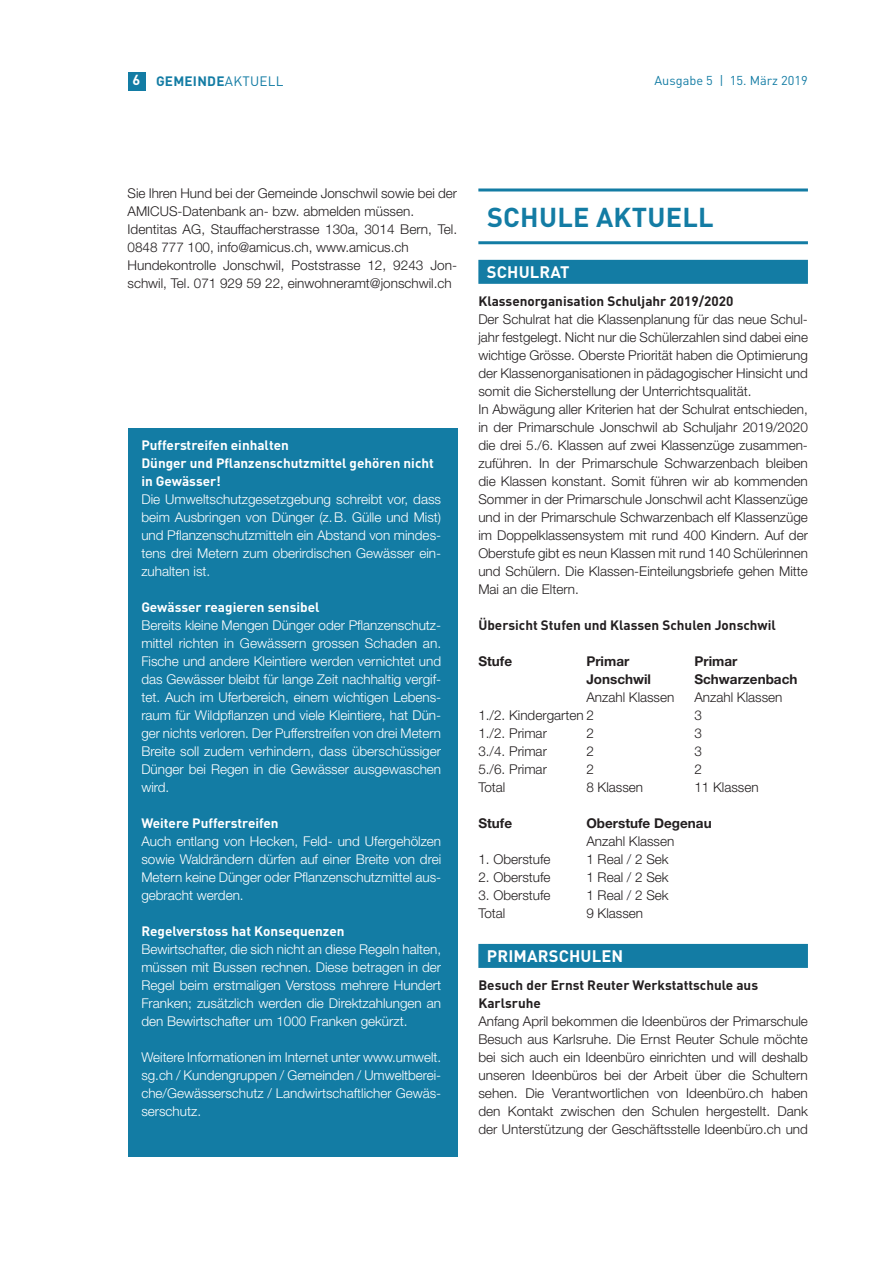
<style>
.page{position:relative;width:893px;height:1263px;background:#fff}
.page>*{position:absolute;margin:0;border:0;box-sizing:border-box;transform-origin:0 0}
.t1{font:700 27px "DIN Pro";letter-spacing:.01em;color:#137ca4}
.t2{font:700 16.5px "DIN Pro";letter-spacing:.01em;color:#fff}
.t3{font:300 13.5px/18px "Helvetica Neue LT Std";color:#231f20}
.t4{font:300 13.5px/18px "Helvetica Neue LT Std";color:#fff;text-align:justify}
.t5{font:700 13.5px/18px "DIN Pro";color:#fff}
.t6{font:700 13.5px/18px "DIN Pro";color:#231f20}
.t7{font:700 13.5px "Helvetica Neue LT Std";color:#231f20}
.t8{font:700 13.5px "DIN Pro";letter-spacing:.02em;color:#137ca4}
.t9{font:12.75px "DIN Pro";color:#137ca4}
.s1{font-size:14.4px;color:#fff}
.s2{font-weight:400}
</style>
<div class="page">
<hr style="left:478px;top:188px;width:330px;height:3px;background:#137ca4">
<hr style="left:478px;top:241px;width:330px;height:3px;background:#137ca4">
<div style="left:478px;top:260px;width:330px;height:24px;background:#137ca4"></div>
<div style="left:478px;top:944px;width:330px;height:24px;background:#137ca4"></div>
<div style="left:129px;top:428px;width:329px;height:729px;background:#137ca4"></div>
<div style="left:128px;top:72px;width:17px;height:18px;background:#137ca4"></div>
<p class="t8" style="left:133px;top:71px;width:153px"><span class="s1">6</span> GEMEINDE<span class="s2">AKTUELL</span></p>
<p class="t9" style="left:654px;top:72px;width:155px">Ausgabe 5 | 15. März 2019</p>
<p class="t3" style="left:128px;top:184px;width:331px">Sie Ihren Hund bei der Gemeinde Jonschwil sowie bei der AMICUS-Datenbank an- bzw. abmelden müssen.<br>Identitas AG, Stauffacherstrasse 130a, 3014 Bern, Tel.<br>0848 777 100, info@amicus.ch, www.amicus.ch Hundekontrolle Jonschwil, Poststrasse 12, 9243 Jon&shy;schwil, Tel. 071 929 59 22, einwohneramt@jonschwil.ch</p>
<p class="t5" style="left:141px;top:436px;width:294px">Pufferstreifen einhalten<br>Dünger und Pflanzenschutzmittel gehören nicht in Gewässer!</p>
<p class="t4" style="left:141px;top:490px;width:301px">Die Umweltschutzgesetzgebung schreibt vor, dass beim Ausbringen von Dünger (z.B. Gülle und Mist) und Pflanzenschutzmitteln ein Abstand von mindes&shy;tens drei Metern zum oberirdischen Gewässer ein&shy;zuhalten ist.</p>
<p class="t5" style="left:141px;top:598px;width:180px">Gewässer reagieren sensibel</p>
<p class="t4" style="left:141px;top:616px;width:301px">Bereits kleine Mengen Dünger oder Pflanzenschutz&shy;mittel richten in Gewässern grossen Schaden an.<br>Fische und andere Kleintiere werden vernichtet und das Gewässer bleibt für lange Zeit nachhaltig vergif&shy;tet. Auch im Uferbereich, einem wichtigen Lebens&shy;raum für Wildpflanzen und viele Kleintiere, hat Dün&shy;ger nichts verloren. Der Pufferstreifen von drei Metern Breite soll zudem verhindern, dass überschüssiger Dünger bei Regen in die Gewässer ausgewaschen wird.</p>
<p class="t5" style="left:141px;top:814px;width:139px">Weitere Pufferstreifen</p>
<p class="t4" style="left:141px;top:832px;width:301px">Auch entlang von Hecken, Feld- und Ufergehölzen sowie Waldrändern dürfen auf einer Breite von drei Metern keine Dünger oder Pflanzenschutzmittel aus&shy;gebracht werden.</p>
<p class="t5" style="left:141px;top:922px;width:205px">Regelverstoss hat Konsequenzen</p>
<p class="t4" style="left:141px;top:940px;width:301px">Bewirtschafter, die sich nicht an diese Regeln halten, müssen mit Bussen rechnen. Diese betragen in der Regel beim erstmaligen Verstoss mehrere Hundert Franken; zusätzlich werden die Direktzahlungen an den Bewirtschafter um 1000 Franken gekürzt.</p>
<p class="t4" style="left:141px;top:1048px;width:301px">Weitere Informationen im Internet unter www.umwelt. sg.ch / Kundengruppen / Gemeinden / Umweltberei&shy;che/Gewässerschutz / Landwirtschaftlicher Gewäs&shy;serschutz.</p>
<h1 class="t1" style="left:487px;top:198px;width:228px">SCHULE AKTUELL</h1>
<p class="t2" style="left:487px;top:261px;width:84px">SCHULRAT</p>
<p class="t6" style="left:478px;top:292px;width:257px">Klassenorganisation Schuljahr 2019/2020</p>
<p class="t3" style="left:478px;top:310px;width:331px">Der Schulrat hat die Klassenplanung für das neue Schul&shy;jahr festgelegt. Nicht nur die Schülerzahlen sind dabei eine wichtige Grösse. Oberste Priorität haben die Optimierung der Klassenorganisationen in pädagogischer Hinsicht und somit die Sicherstellung der Unterrichtsqualität.<br>In Abwägung aller Kriterien hat der Schulrat entschieden, in der Primarschule Jonschwil ab Schuljahr 2019/2020 die drei 5./6. Klassen auf zwei Klassenzüge zusammen&shy;zuführen. In der Primarschule Schwarzenbach bleiben die Klassen konstant. Somit führen wir ab kommenden Sommer in der Primarschule Jonschwil acht Klassenzüge und in der Primarschule Schwarzenbach elf Klassenzüge im Doppelklassensystem mit rund 400 Kindern. Auf der Oberstufe gibt es neun Klassen mit rund 140 Schülerinnen und Schülern. Die Klassen-Einteilungsbriefe gehen Mitte Mai an die Eltern.</p>
<p class="t6" style="left:478px;top:616px;width:299px">Übersicht Stufen und Klassen Schulen Jonschwil</p>
<p class="t7" style="left:478px;top:653px;width:35px">Stufe</p>
<p class="t7" style="left:586px;top:653px;width:44px">Primar</p>
<p class="t7" style="left:694px;top:653px;width:44px">Primar</p>
<p class="t7" style="left:586px;top:671px;width:66px">Jonschwil</p>
<p class="t7" style="left:694px;top:671px;width:105px">Schwarzenbach</p>
<p class="t3" style="left:586px;top:688px;width:90px">Anzahl Klassen</p>
<p class="t3" style="left:694px;top:688px;width:90px">Anzahl Klassen</p>
<p class="t3" style="left:478px;top:706px;width:117px">1./2. Kindergarten 2</p>
<p class="t3" style="left:694px;top:706px;width:9px">3</p>
<p class="t3" style="left:478px;top:724px;width:70px">1./2. Primar</p>
<p class="t3" style="left:586px;top:724px;width:9px">2</p>
<p class="t3" style="left:694px;top:724px;width:9px">3</p>
<p class="t3" style="left:478px;top:742px;width:70px">3./4. Primar</p>
<p class="t3" style="left:586px;top:742px;width:9px">2</p>
<p class="t3" style="left:694px;top:742px;width:9px">3</p>
<p class="t3" style="left:478px;top:760px;width:70px">5./6. Primar</p>
<p class="t3" style="left:586px;top:760px;width:9px">2</p>
<p class="t3" style="left:694px;top:760px;width:9px">2</p>
<p class="t3" style="left:478px;top:778px;width:29px">Total</p>
<p class="t3" style="left:586px;top:778px;width:58px">8 Klassen</p>
<p class="t3" style="left:694px;top:778px;width:66px">11 Klassen</p>
<p class="t7" style="left:478px;top:815px;width:35px">Stufe</p>
<p class="t7" style="left:586px;top:815px;width:127px">Oberstufe Degenau</p>
<p class="t3" style="left:586px;top:832px;width:90px">Anzahl Klassen</p>
<p class="t3" style="left:478px;top:850px;width:74px">1. Oberstufe</p>
<p class="t3" style="left:586px;top:850px;width:84px">1 Real / 2 Sek</p>
<p class="t3" style="left:478px;top:868px;width:74px">2. Oberstufe</p>
<p class="t3" style="left:586px;top:868px;width:84px">1 Real / 2 Sek</p>
<p class="t3" style="left:478px;top:886px;width:74px">3. Oberstufe</p>
<p class="t3" style="left:586px;top:886px;width:84px">1 Real / 2 Sek</p>
<p class="t3" style="left:478px;top:904px;width:29px">Total</p>
<p class="t3" style="left:586px;top:904px;width:58px">9 Klassen</p>
<p class="t2" style="left:487px;top:945px;width:138px">PRIMARSCHULEN</p>
<p class="t6" style="left:478px;top:976px;width:281px">Besuch der Ernst Reuter Werkstattschule aus<br>Karlsruhe</p>
<p class="t3" style="left:478px;top:1012px;width:331px;text-align:justify">Anfang April bekommen die Ideenbüros der Primarschule Besuch aus Karlsruhe. Die Ernst Reuter Schule möchte bei sich auch ein Ideenbüro einrichten und will deshalb unseren Ideenbüros bei der Arbeit über die Schultern sehen. Die Verantwortlichen von Ideenbüro.ch haben den Kontakt zwischen den Schulen hergestellt. Dank der Unterstützung der Geschäftsstelle Ideenbüro.ch und</p>
</div>
